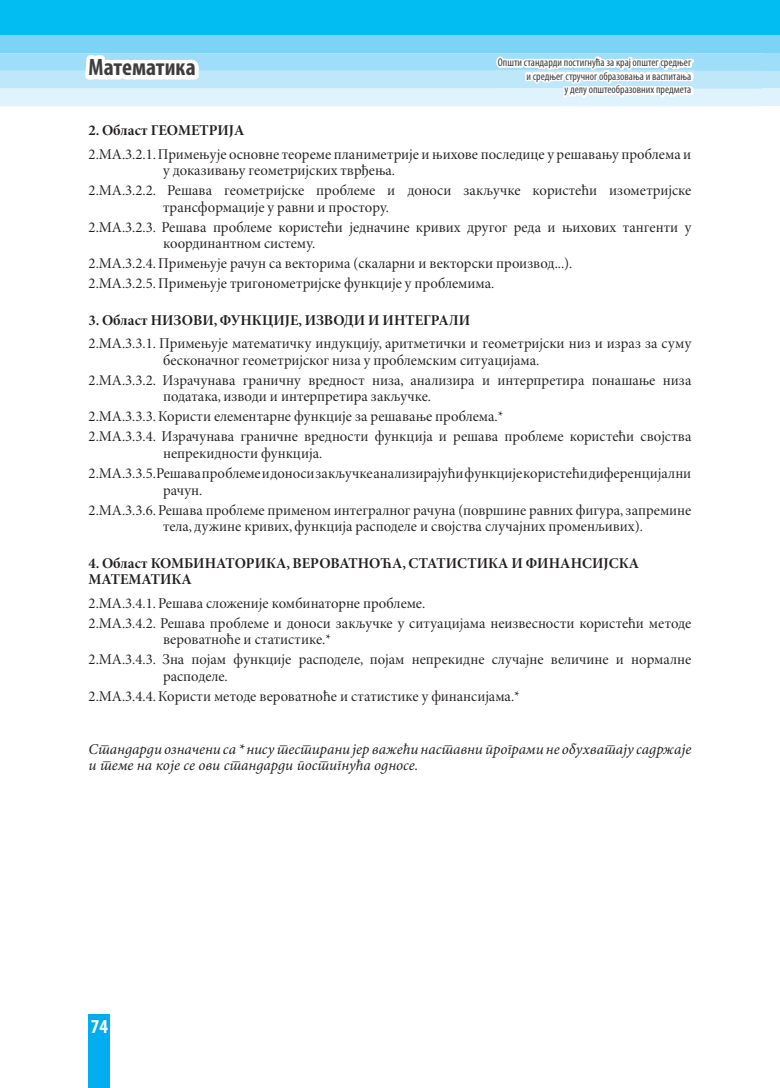
<style>
.page{position:relative;width:780px;height:1088px;background:#fff}
.page>*{position:absolute;margin:0;border:0;box-sizing:border-box;transform-origin:0 0}
.t1{font:700 condensed 23.75px "Myriad Pro";color:#3e3e3f}
.t2{font:700 condensed 20px "Myriad Pro";color:#fff}
.t3{font:15px/20px "Minion Pro Subh";color:#231f20}
.t4{font:15px/16.5px "Minion Pro Bold Subh";color:#231f20}
.t5{font:italic 15px/16.5px "Minion Pro";color:#231f20}
.t6{font:condensed 11.25px/13.5px "Myriad Pro";color:#3e3e3f;text-align:right}
</style>
<div class="page">
<div style="left:762px;top:0;width:18px;height:35px;background:#01bdf2"></div>
<div style="left:0;top:0;width:762px;height:35px;background:#01bdf2"></div>
<div style="left:762px;top:35px;width:18px;height:18px;background:#7dd3f6"></div>
<div style="left:0;top:35px;width:762px;height:18px;background:#7dd3f6"></div>
<div style="left:762px;top:53px;width:18px;height:18px;background:#a0ddf8"></div>
<div style="left:762px;top:71px;width:18px;height:18px;background:#bfe7fa"></div>
<div style="left:762px;top:89px;width:18px;height:17px;background:#def3fc"></div>
<svg style="left:0;top:53px;width:762px;height:53px;background:#c2e8fa"></svg>
<img style="left:86px;top:56px;width:112px;height:23px">
<img style="left:496px;top:56px;width:197px;height:41px">
<div style="left:89px;top:1014px;width:21px;height:74px;background:#00aeef"></div>
<h1 class="t1" style="left:89px;top:53px;width:109px">Математика</h1>
<p class="t6" style="left:498px;top:55px;width:195px">Општи стандарди постигнућа за крај општег средњег и средњег стручног образовања и васпитања<br>у делу општеобразовних предмета</p>
<p class="t4" style="left:89px;top:122px;width:157px">2. Област ГЕОМЕТРИЈА</p>
<p class="t3" style="left:163px;top:146px;width:529px;line-height:16.5px;text-indent:-74px">2.МА.3.2.1. Примењује основне теореме планиметрије и њихове последице у решавању проблема и у доказивању геометријских тврђења.</p>
<p class="t3" style="left:163px;top:183px;width:529px;line-height:16.5px;text-indent:-74px">2.МА.3.2.2. Решава геометријске проблеме и доноси закључке користећи изометријске трансформације у равни и простору.</p>
<p class="t3" style="left:163px;top:219px;width:529px;line-height:16.5px;text-indent:-74px">2.МА.3.2.3. Решава проблеме користећи једначине кривих другог реда и њихових тангенти у координантном систему.</p>
<p class="t3" style="left:89px;top:254px;width:485px">2.МА.3.2.4. Примењује рачун са векторима (скаларни и векторски производ...).<br>2.МА.3.2.5. Примењује тригонометријске функције у проблемима.</p>
<p class="t4" style="left:89px;top:312px;width:383px">3. Област НИЗОВИ, ФУНКЦИЈЕ, ИЗВОДИ И ИНТЕГРАЛИ</p>
<p class="t3" style="left:163px;top:336px;width:529px;line-height:16.5px;text-indent:-74px">2.МА.3.3.1. Примењује математичку индукцију, аритметички и геометријски низ и израз за суму бесконачног геометријског низа у проблемским ситуацијама.</p>
<p class="t3" style="left:163px;top:372px;width:529px;line-height:16.5px;text-indent:-74px">2.МА.3.3.2. Израчунава граничну вредност низа, анализира и интерпретира понашање низа података, изводи и интерпретира закључке.</p>
<p class="t3" style="left:89px;top:407px;width:604px">2.МА.3.3.3. Користи елементарне функције за решавање проблема.*<br>2.МА.3.3.4. Израчунава граничне вредности функција и решава проблеме користећи својства</p>
<p class="t3" style="left:89px;top:444px;width:604px;text-indent:74px">непрекидности функција.<br>2.МА.3.3.5. Решава проблеме и доноси закључке анализирајући функције користећи диференцијални</p>
<p class="t3" style="left:89px;top:480px;width:604px;text-indent:74px">рачун.<br>2.МА.3.3.6. Решава проблеме применом интегралног рачуна (површине равних фигура, запремине</p>
<p class="t3" style="left:163px;top:517px;width:481px">тела, дужине кривих, функција расподеле и својства случајних променљивих).</p>
<p class="t4" style="left:89px;top:555px;width:552px">4. Област КОМБИНАТОРИКА, ВЕРОВАТНОЋА, СТАТИСТИКА И ФИНАНСИЈСКА<br>МАТЕМАТИКА</p>
<p class="t3" style="left:89px;top:593px;width:604px">2.МА.3.4.1. Решава сложеније комбинаторне проблеме.<br>2.МА.3.4.2. Решава проблеме и доноси закључке у ситуацијама неизвесности користећи методе</p>
<p class="t3" style="left:89px;top:630px;width:604px;text-indent:74px">вероватноће и статистике.*<br>2.МА.3.4.3. Зна појам функције расподеле, појам непрекидне случајне величине и нормалне</p>
<p class="t3" style="left:89px;top:666px;width:433px;text-indent:74px">расподеле.<br>2.МА.3.4.4. Користи методе вероватноће и статистике у финансијама.*</p>
<p class="t5" style="left:89px;top:741px;width:604px">Стандарди означени са * нису тестирани јер важећи наставни програми не обухватају садржаје и теме на које се ови стандарди постигнућа односе.</p>
<h2 class="t2" style="left:91px;top:1014px;width:19px">74</h2>
</div>
